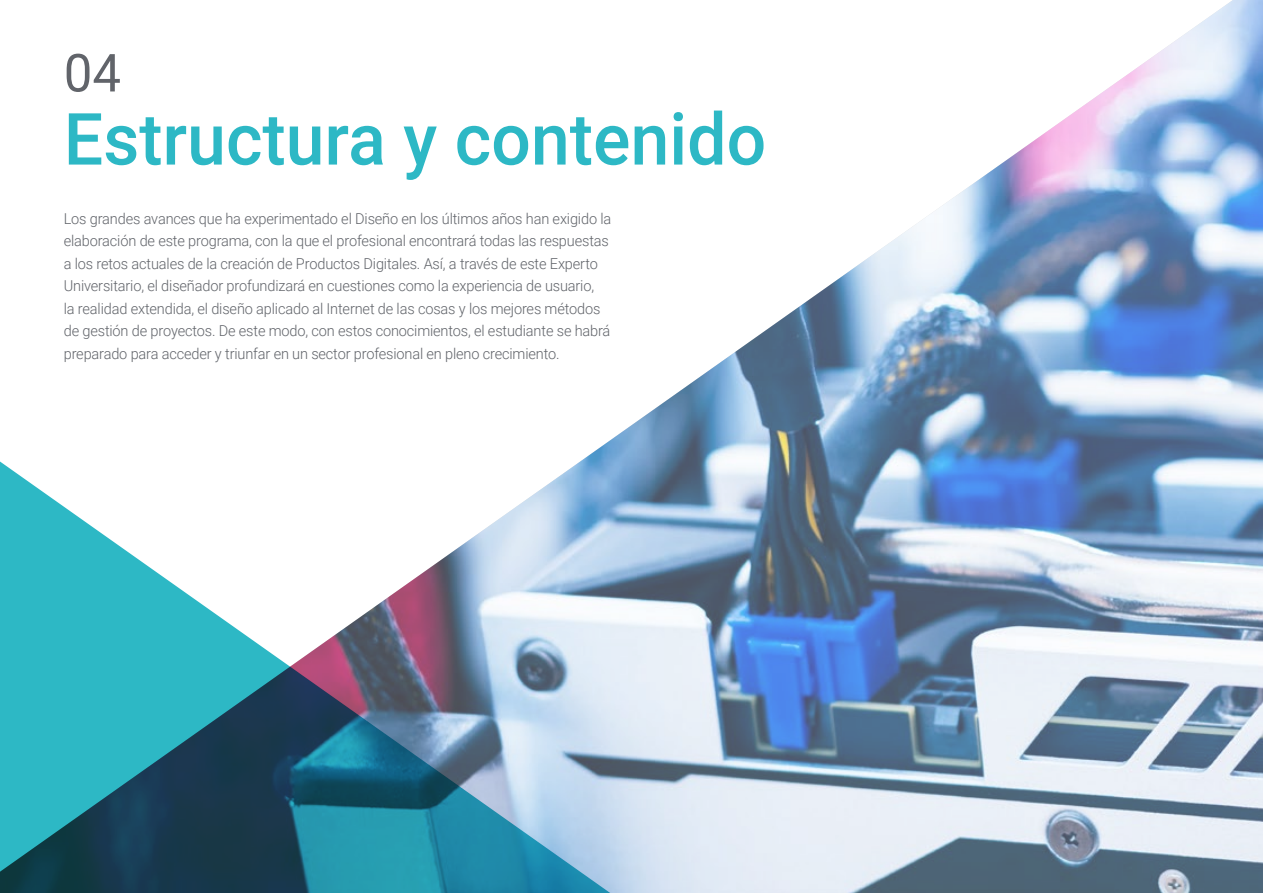
<style>
.page{position:relative;width:1263px;height:893px;background:#fff}
.page>*{position:absolute;margin:0;border:0;box-sizing:border-box;transform-origin:0 0}
.t1{font:500 72px "Roboto";color:#2db8c5}
.t2{font:52.5px "Roboto";color:#61646a}
.t3{font:300 15px/22.5px "Roboto";letter-spacing:-.01em;color:#61646a}
</style>
<div class="page">
<img style="left:602px;top:0;width:661px;height:893px">
<svg style="left:0;top:446px;width:640px;height:447px"></svg>
<h2 class="t2" style="left:64px;top:36px;width:59px">04</h2>
<h1 class="t1" style="left:64px;top:89px;width:704px">Estructura y contenido</h1>
<p class="t3" style="left:64px;top:207px;width:549px">Los grandes avances que ha experimentado el Diseño en los últimos años han exigido la elaboración de este programa, con la que el profesional encontrará todas las respuestas a los retos actuales de la creación de Productos Digitales. Así, a través de este Experto Universitario, el diseñador profundizará en cuestiones como la experiencia de usuario,<br>la realidad extendida, el diseño aplicado al Internet de las cosas y los mejores métodos de gestión de proyectos. De este modo, con estos conocimientos, el estudiante se habrá preparado para acceder y triunfar en un sector profesional en pleno crecimiento.</p>
</div>
